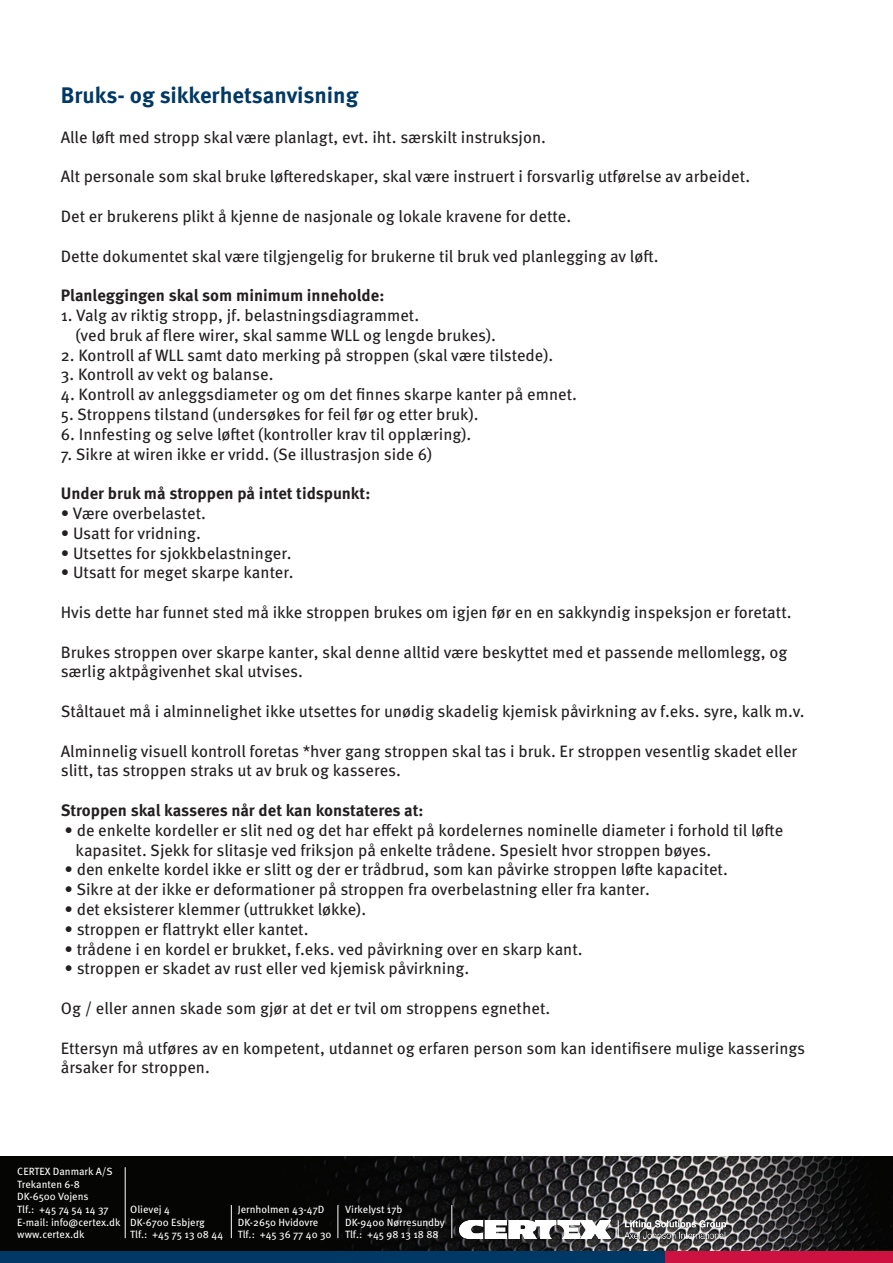
<style>
.page{position:relative;width:893px;height:1263px;background:#fff}
.page>*{position:absolute;margin:0;border:0;box-sizing:border-box;transform-origin:0 0}
.t1{font:700 22.5px "Meta Pro";letter-spacing:-.005em;color:#003965}
.t2{font:16.5px/19.8px "Meta Pro";color:#231f20}
.t3{font:700 16.5px "Meta Pro";color:#231f20}
.t4{font:10.5px/12.6px "Meta Pro";color:#fff}
</style>
<div class="page">
<img style="left:0;top:1157px;width:893px;height:94px">
<div style="left:0;top:1251px;width:666px;height:12px;background:#003965"></div>
<div style="left:666px;top:1251px;width:227px;height:12px;background:#cd1141"></div>
<hr style="left:451px;top:1205px;width:1px;height:33px;background:#fff">
<hr style="left:125px;top:1167px;width:1px;height:71px;background:#fff">
<hr style="left:338px;top:1205px;width:1px;height:33px;background:#fff">
<hr style="left:231px;top:1205px;width:1px;height:33px;background:#fff">
<img style="left:459px;top:1220px;width:267px;height:18px">
<svg style="left:618px;top:1220px;width:1px;height:18px"></svg>
<p class="t1" style="left:61px;top:78px;width:299px">Bruks- og sikkerhetsanvisning</p>
<p class="t2" style="left:61px;top:126px;width:487px">Alle løft med stropp skal være planlagt, evt. iht. særskilt instruksjon.</p>
<p class="t2" style="left:61px;top:166px;width:691px">Alt personale som skal bruke løfteredskaper, skal være instruert i forsvarlig utførelse av arbeidet.</p>
<p class="t2" style="left:61px;top:205px;width:512px">Det er brukerens plikt å kjenne de nasjonale og lokale kravene for dette.</p>
<p class="t2" style="left:61px;top:245px;width:599px">Dette dokumentet skal være tilgjengelig for brukerne til bruk ved planlegging av løft.</p>
<p class="t3" style="left:61px;top:282px;width:325px">Planleggingen skal som minimum inneholde:</p>
<p class="t2" style="left:61px;top:304px;width:360px">1. Valg av riktig stropp, jf. belastningsdiagrammet.</p>
<p class="t2" style="left:76px;top:324px;width:422px">(ved bruk af flere wirer, skal samme WLL og lengde brukes).</p>
<p class="t2" style="left:61px;top:344px;width:494px">2. Kontroll af WLL samt dato merking på stroppen (skal være tilstede).</p>
<p class="t2" style="left:61px;top:364px;width:214px">3. Kontroll av vekt og balanse.</p>
<p class="t2" style="left:61px;top:383px;width:518px">4. Kontroll av anleggsdiameter og om det finnes skarpe kanter på emnet.</p>
<p class="t2" style="left:61px;top:403px;width:419px">5. Stroppens tilstand (undersøkes for feil før og etter bruk).</p>
<p class="t2" style="left:61px;top:423px;width:412px">6. Innfesting og selve løftet (kontroller krav til opplæring).</p>
<p class="t2" style="left:61px;top:443px;width:373px">7. Sikre at wiren ikke er vridd. (Se illustrasjon side 6)</p>
<p class="t3" style="left:61px;top:480px;width:311px">Under bruk må stroppen på intet tidspunkt:</p>
<p class="t2" style="left:61px;top:502px;width:147px">• Være overbelastet.</p>
<p class="t2" style="left:61px;top:522px;width:142px">• Usatt for vridning.</p>
<p class="t2" style="left:61px;top:542px;width:232px">• Utsettes for sjokkbelastninger.</p>
<p class="t2" style="left:61px;top:562px;width:234px">• Utsatt for meget skarpe kanter.</p>
<p class="t2" style="left:61px;top:601px;width:732px">Hvis dette har funnet sted må ikke stroppen brukes om igjen før en en sakkyndig inspeksjon er foretatt.</p>
<p class="t2" style="left:61px;top:641px;width:728px">Brukes stroppen over skarpe kanter, skal denne alltid være beskyttet med et passende mellomlegg, og</p>
<p class="t2" style="left:61px;top:661px;width:244px">særlig aktpågivenhet skal utvises.</p>
<p class="t2" style="left:61px;top:700px;width:745px">Ståltauet må i alminnelighet ikke utsettes for unødig skadelig kjemisk påvirkning av f.eks. syre, kalk m.v.</p>
<p class="t2" style="left:61px;top:740px;width:738px">Alminnelig visuell kontroll foretas *hver gang stroppen skal tas i bruk. Er stroppen vesentlig skadet eller slitt, tas stroppen straks ut av bruk og kasseres.</p>
<p class="t3" style="left:61px;top:797px;width:364px">Stroppen skal kasseres når det kan konstateres at:</p>
<p class="t2" style="left:76px;top:819px;width:709px;text-indent:-11px">• de enkelte kordeller er slit ned og det har effekt på kordelernes nominelle diameter i forhold til løfte kapasitet. Sjekk for slitasje ved friksjon på enkelte trådene. Spesielt hvor stroppen bøyes.</p>
<p class="t2" style="left:64px;top:859px;width:665px">• den enkelte kordel ikke er slitt og der er trådbrud, som kan påvirke stroppen løfte kapacitet.</p>
<p class="t2" style="left:64px;top:878px;width:587px">• Sikre at der ikke er deformationer på stroppen fra overbelastning eller fra kanter.</p>
<p class="t2" style="left:64px;top:898px;width:303px">• det eksisterer klemmer (uttrukket løkke).</p>
<p class="t2" style="left:64px;top:918px;width:246px">• stroppen er flattrykt eller kantet.</p>
<p class="t2" style="left:64px;top:938px;width:520px">• trådene i en kordel er brukket, f.eks. ved påvirkning over en skarp kant.</p>
<p class="t2" style="left:64px;top:958px;width:406px">• stroppen er skadet av rust eller ved kjemisk påvirkning.</p>
<p class="t2" style="left:61px;top:997px;width:491px">Og / eller annen skade som gjør at det er tvil om stroppens egnethet.</p>
<p class="t2" style="left:61px;top:1037px;width:746px">Ettersyn må utføres av en kompetent, utdannet og erfaren person som kan identifisere mulige kasserings årsaker for stroppen.</p>
<p class="t4" style="left:17px;top:1164px;width:105px">CERTEX Danmark A/S<br>Trekanten 6-8<br>DK-6500 Vojens<br>Tlf.: +45 74 54 14 37<br>E-mail: info@certex.dk www.certex.dk</p>
<p class="t4" style="left:130px;top:1202px;width:94px">Olievej 4<br>DK-6700 Esbjerg<br>Tlf.: +45 75 13 08 44</p>
<p class="t4" style="left:238px;top:1202px;width:95px">Jernholmen 43-47D<br>DK-2650 Hvidovre<br>Tlf.: +45 36 77 40 30</p>
<p class="t4" style="left:345px;top:1202px;width:101px">Virkelyst 17b<br>DK-9400 Nørresundby<br>Tlf.: +45 98 13 18 88</p>
</div>
